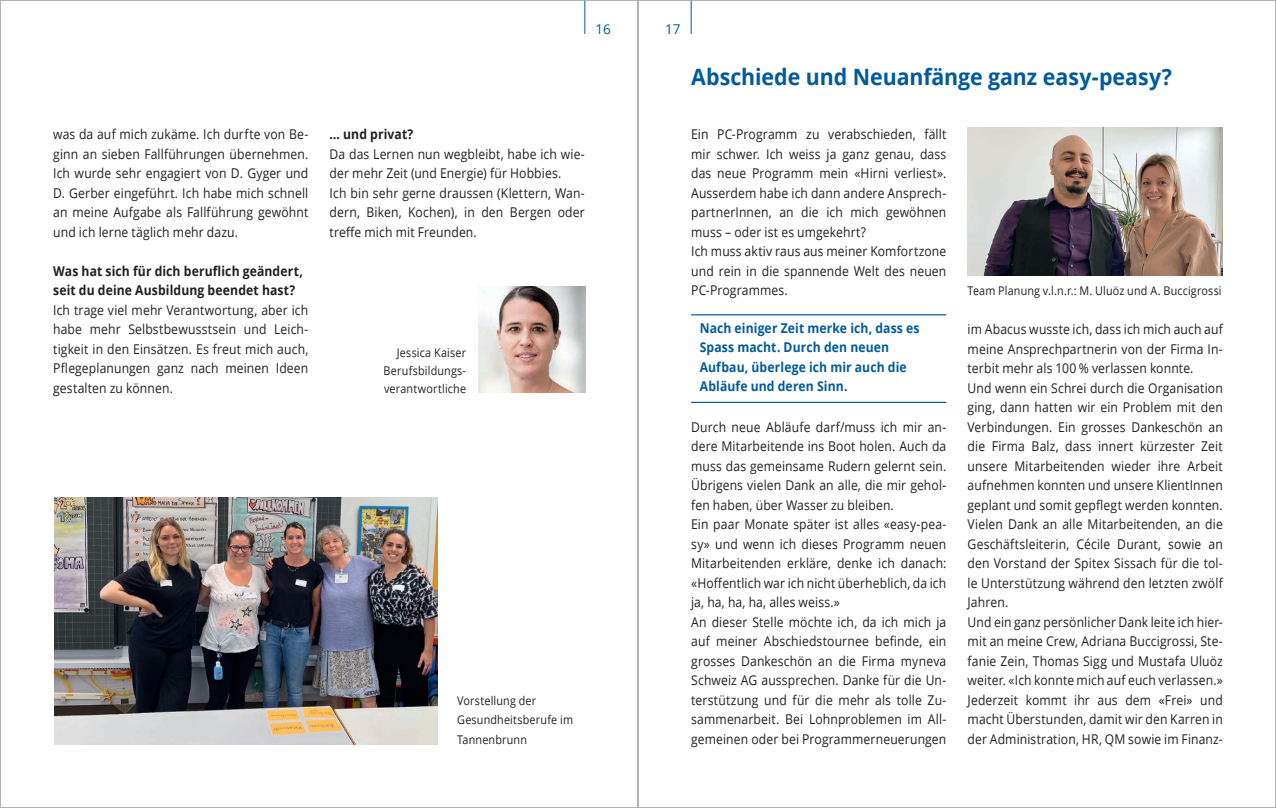
<style>
.page{position:relative;width:1276px;height:808px;background:#fff}
.page>*{position:absolute;margin:0;border:0;box-sizing:border-box;transform-origin:0 0}
.t1{font:700 22.5px "Open Sans";letter-spacing:-.005em;color:#015a9d;scale:.95 1}
.t2{font:13.5px/19.5px "Open Sans";letter-spacing:.01em;color:#231f20;scale:.9 1}
.t3{font:700 13.5px/19.5px "Open Sans";letter-spacing:.01em;color:#015a9d;scale:.9 1}
.t4{font:700 13.5px/19.5px "Open Sans";letter-spacing:.01em;color:#231f20;scale:.9 1}
.t5{font:13.5px "Open Sans";color:#015a9d}
.t6{font:12px/18px "Open Sans";letter-spacing:.015em;color:#231f20;text-align:justify;scale:.9 1}
</style>
<div class="page">
<hr style="left:584px;top:0;width:1px;height:34px;background:#015a9d">
<hr style="left:691px;top:0;width:1px;height:34px;background:#015a9d">
<hr style="left:691px;top:314px;width:255px;height:1px;background:#015a9d">
<hr style="left:691px;top:402px;width:255px;height:1px;background:#015a9d">
<img style="left:479px;top:286px;width:106px;height:107px">
<img style="left:967px;top:128px;width:255px;height:148px">
<img style="left:55px;top:497px;width:382px;height:247px">
<p class="t2" style="left:53px;top:124px;width:285px;text-align:justify">was da auf mich zukäme. Ich durfte von Be&shy;ginn an sieben Fallführungen übernehmen.<br>Ich wurde sehr engagiert von D. Gyger und D. Gerber eingeführt. Ich habe mich schnell an meine Aufgabe als Fallführung gewöhnt und ich lerne täglich mehr dazu.</p>
<p class="t4" style="left:53px;top:261px;width:279px">Was hat sich für dich beruflich geändert, seit du deine Ausbildung beendet hast?</p>
<p class="t2" style="left:53px;top:300px;width:285px;text-align:justify">Ich trage viel mehr Verantwortung, aber ich habe mehr Selbstbewusstsein und Leich&shy;tigkeit in den Einsätzen. Es freut mich auch, Pflegeplanungen ganz nach meinen Ideen gestalten zu können.</p>
<p class="t5" style="left:595px;top:20px;width:17px">16</p>
<p class="t5" style="left:665px;top:20px;width:17px">17</p>
<p class="t4" style="left:330px;top:124px;width:94px">… und privat?</p>
<p class="t2" style="left:330px;top:144px;width:285px">Da das Lernen nun wegbleibt, habe ich wie&shy;der mehr Zeit (und Energie) für Hobbies.<br>Ich bin sehr gerne draussen (Klettern, Wan&shy;dern, Biken, Kochen), in den Bergen oder treffe mich mit Freunden.</p>
<p class="t6" style="left:384px;top:343px;width:93px;text-indent:13px">Jessica Kaiser Berufsbildungs&shy;verantwortliche</p>
<p class="t6" style="left:457px;top:690px;width:130px;line-height:19.5px;text-align:left">Vorstellung der<br>Gesundheitsberufe im<br>Tannenbrunn</p>
<h1 class="t1" style="left:691px;top:61px;width:507px">Abschiede und Neuanfänge ganz easy-peasy?</h1>
<p class="t2" style="left:691px;top:124px;width:285px">Ein PC-Programm zu verabschieden, fällt mir schwer. Ich weiss ja ganz genau, dass das neue Programm mein «Hirni verliest».<br>Ausserdem habe ich dann andere Ansprech&shy;partnerInnen, an die ich mich gewöhnen muss – oder ist es umgekehrt?<br>Ich muss aktiv raus aus meiner Komfortzone und rein in die spannende Welt des neuen PC-Programmes.</p>
<p class="t3" style="left:699px;top:318px;width:246px">Nach einiger Zeit merke ich, dass es<br>Spass macht. Durch den neuen<br>Aufbau, überlege ich mir auch die<br>Abläufe und deren Sinn.</p>
<p class="t2" style="left:691px;top:417px;width:285px">Durch neue Abläufe darf/muss ich mir an&shy;dere Mitarbeitende ins Boot holen. Auch da muss das gemeinsame Rudern gelernt sein.<br>Übrigens vielen Dank an alle, die mir gehol&shy;fen haben, über Wasser zu bleiben.<br>Ein paar Monate später ist alles «easy-pea&shy;sy» und wenn ich dieses Programm neuen Mitarbeitenden erkläre, denke ich danach: «Hoffentlich war ich nicht überheblich, da ich ja, ha, ha, ha, alles weiss.»<br>An dieser Stelle möchte ich, da ich mich ja auf meiner Abschiedstournee befinde, ein grosses Dankeschön an die Firma myneva Schweiz AG aussprechen. Danke für die Un&shy;terstützung und für die mehr als tolle Zu&shy;sammenarbeit. Bei Lohnproblemen im All&shy;gemeinen oder bei Programmerneuerungen</p>
<p class="t6" style="left:967px;top:282px;width:284px">Team Planung v.l.n.r.: M. Uluöz und A. Buccigrossi</p>
<p class="t2" style="left:967px;top:319px;width:285px">im Abacus wusste ich, dass ich mich auch auf meine Ansprechpartnerin von der Firma In&shy;terbit mehr als 100 % verlassen konnte.<br>Und wenn ein Schrei durch die Organisation ging, dann hatten wir ein Problem mit den Verbindungen. Ein grosses Dankeschön an die Firma Balz, dass innert kürzester Zeit unsere Mitarbeitenden wieder ihre Arbeit aufnehmen konnten und unsere KlientInnen geplant und somit gepflegt werden konnten.<br>Vielen Dank an alle Mitarbeitenden, an die Geschäftsleiterin, Cécile Durant, sowie an den Vorstand der Spitex Sissach für die tol&shy;le Unterstützung während den letzten zwölf Jahren.<br>Und ein ganz persönlicher Dank leite ich hier&shy;mit an meine Crew, Adriana Buccigrossi, Ste&shy;fanie Zein, Thomas Sigg und Mustafa Uluöz weiter. «Ich konnte mich auf euch verlassen.» Jederzeit kommt ihr aus dem «Frei» und macht Überstunden, damit wir den Karren in der Administration, HR, QM sowie im Finanz-</p>
</div>
